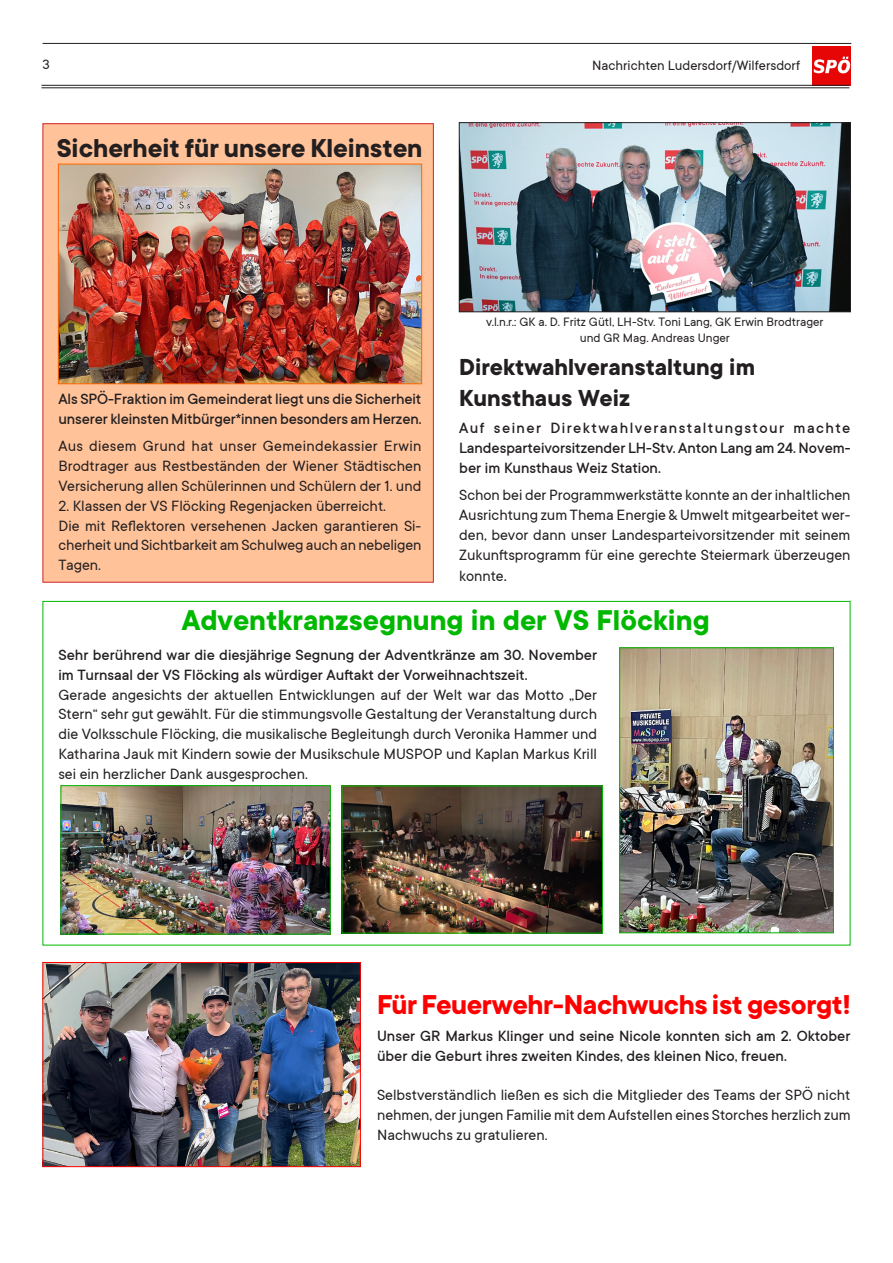
<style>
.page{position:relative;width:893px;height:1263px;background:#fff}
.page>*{position:absolute;margin:0;border:0;box-sizing:border-box;transform-origin:0 0}
.Fließtext{font:700 31.5px "TT Commons";color:#00b800}
.Fließtext-2{font:700 30px "TT Commons";letter-spacing:-.015em;color:#f00}
.Fließtext-3{font:700 28.5px "TT Commons";color:#231f20}
.Fließtext-4{font:700 25.5px "TT Commons";color:#231f20}
.Fließtext-5{font:16.5px/19.8px "TT Commons";color:#231f20;text-align:justify}
.Fließtext-6{font:500 16.5px/19.8px "TT Commons";color:#231f20}
.t1{font:15px "TT Commons";color:#231f20}
.Fließtext-7{font:13.5px "TT Commons";color:#231f20}
.s1{font-size:18px}
</style>
<div class="page">
<hr style="left:43px;top:43px;width:808px;height:1px;background:#231f20">
<img style="left:812px;top:47px;width:38px;height:38px">
<hr style="left:41px;top:85px;width:808px;height:1px;background:#231f20">
<hr style="left:41px;top:88px;width:808px;height:1px;background:#231f20">
<div style="left:43px;top:123px;width:391px;height:460px;background:#ffc299;border:1px solid #d1232a"></div>
<img style="left:60px;top:166px;width:360px;height:216px">
<div style="left:58px;top:164px;width:364px;height:220px;border:1px solid #f60"></div>
<img style="left:461px;top:124px;width:388px;height:186px">
<div style="left:459px;top:122px;width:392px;height:190px;border:1px solid #231f20"></div>
<img style="left:63px;top:787px;width:266px;height:145px">
<div style="left:61px;top:785px;width:270px;height:149px;border:1px solid #00b800"></div>
<img style="left:344px;top:787px;width:257px;height:144px">
<div style="left:342px;top:785px;width:261px;height:148px;border:1px solid #00b800"></div>
<img style="left:621px;top:649px;width:211px;height:282px">
<div style="left:619px;top:647px;width:215px;height:286px;border:1px solid #00b800"></div>
<img style="left:44px;top:964px;width:315px;height:201px">
<div style="left:42px;top:962px;width:319px;height:205px;border:1px solid #f00"></div>
<p class="t1" style="left:43px;top:56px;width:9px">3</p>
<p class="t1" style="left:592px;top:57px;width:210px">Nachrichten Ludersdorf/Wilfersdorf</p>
<p class="Fließtext-3" style="left:57px;top:133px;width:367px">Sicherheit für unsere Kleinsten</p>
<p class="Fließtext-6" style="left:58px;top:389px;width:365px">Als SPÖ-Fraktion im Gemeinderat liegt uns die Sicherheit unserer kleinsten Mitbürger*innen besonders am Herzen.</p>
<p class="Fließtext-5" style="left:58px;top:436px;width:364px">Aus diesem Grund hat unser Gemeindekassier Erwin Brodtrager aus Restbeständen der Wiener Städtischen Versicherung allen Schülerinnen und Schülern der 1. und</p>
<p class="Fließtext-5" style="left:58px;top:496px;width:329px">2. Klassen der VS Flöcking Regenjacken überreicht.</p>
<p class="Fließtext-5" style="left:58px;top:516px;width:364px">Die mit Reflektoren versehenen Jacken garantieren Si&shy;cherheit und Sichtbarkeit am Schulweg auch an nebeligen Tagen.</p>
<p class="Fließtext-7" style="left:486px;top:314px;width:339px">v.l.n.r.: GK a. D. Fritz Gütl, LH-Stv. Toni Lang, GK Erwin Brodtrager</p>
<p class="Fließtext-7" style="left:580px;top:331px;width:152px">und GR Mag. Andreas Unger</p>
<p class="Fließtext-4" style="left:459px;top:353px;width:297px">Direktwahlveranstaltung im</p>
<p class="Fließtext-4" style="left:459px;top:384px;width:172px">Kunsthaus Weiz</p>
<p class="Fließtext-6" style="left:459px;top:418px;width:393px;text-align:justify">Auf seiner Direktwahlveranstaltungstour machte Landesparteivorsitzender LH-Stv. Anton Lang am 24. Novem&shy;ber im Kunsthaus Weiz Station.</p>
<p class="Fließtext-5" style="left:459px;top:485px;width:393px">Schon bei der Programmwerkstätte konnte an der inhaltlichen Ausrichtung zum Thema Energie &amp; Umwelt mitgearbeitet wer&shy;den, bevor dann unser Landesparteivorsitzender mit seinem Zukunftsprogramm für eine gerechte Steiermark überzeugen</p>
<p class="Fließtext-5" style="left:459px;top:566px;width:49px">konnte<span class="s1">.</span></p>
<p class="Fließtext" style="left:182px;top:603px;width:529px">Adventkranzsegnung in der VS Flöcking</p>
<p class="Fließtext-6" style="left:58px;top:645px;width:540px">Sehr berührend war die diesjährige Segnung der Adventkränze am 30. November im Turnsaal der VS Flöcking als würdiger Auftakt der Vorweihnachtszeit.</p>
<p class="Fließtext-5" style="left:58px;top:685px;width:540px">Gerade angesichts der aktuellen Entwicklungen auf der Welt war das Motto „Der Stern“ sehr gut gewählt. Für die stimmungsvolle Gestaltung der Veranstaltung durch die Volksschule Flöcking, die musikalische Begleitungh durch Veronika Hammer und Katharina Jauk mit Kindern sowie der Musikschule MUSPOP und Kaplan Markus Krill sei ein herzlicher Dank ausgesprochen.</p>
<p class="Fließtext-2" style="left:377px;top:988px;width:475px">Für Feuerwehr-Nachwuchs ist gesorgt!</p>
<p class="Fließtext-6" style="left:377px;top:1026px;width:475px">Unser GR Markus Klinger und seine Nicole konnten sich am 2. Oktober über die Geburt ihres zweiten Kindes, des kleinen Nico, freuen.</p>
<p class="Fließtext-5" style="left:377px;top:1085px;width:475px">Selbstverständlich ließen es sich die Mitglieder des Teams der SPÖ nicht nehmen, der jungen Familie mit dem Aufstellen eines Storches herzlich zum Nachwuchs zu gratulieren.</p>
</div>
